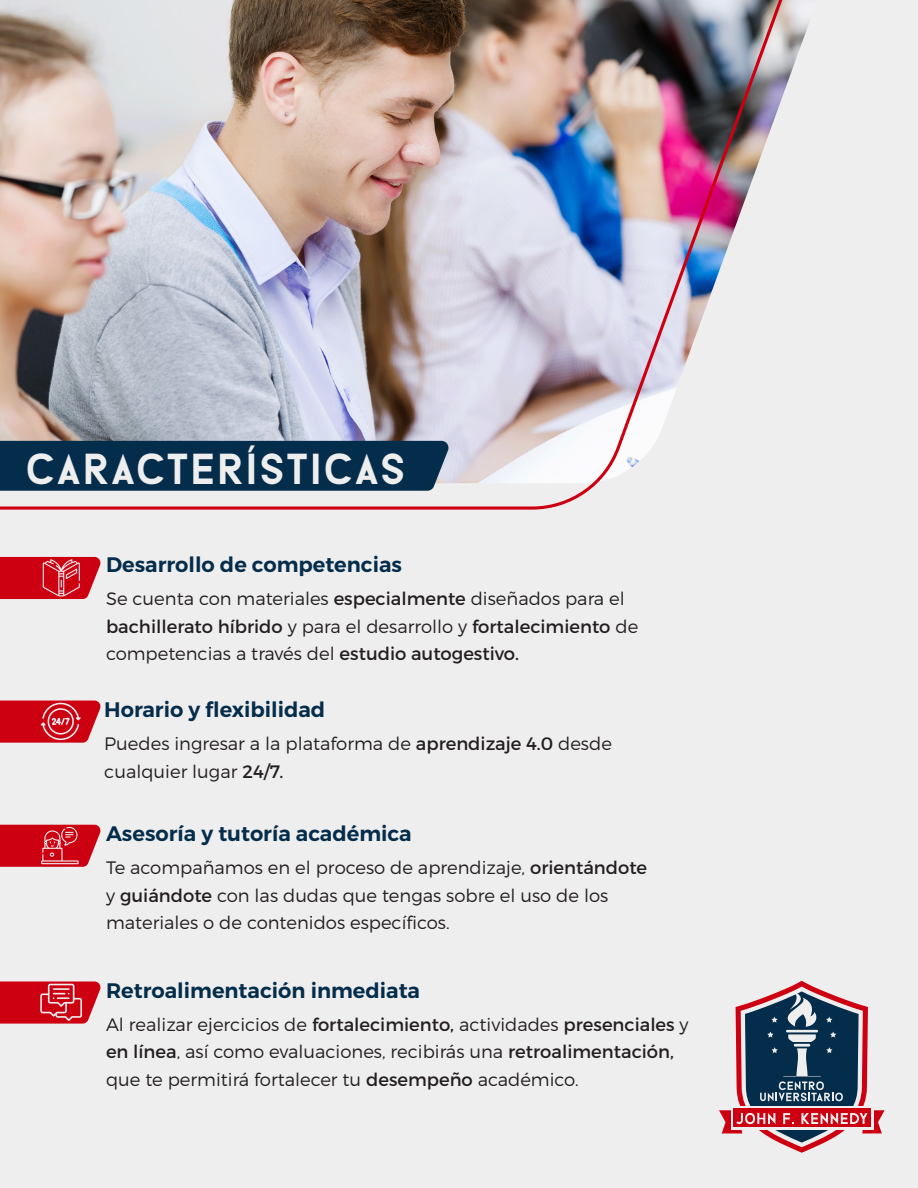
<style>
.page{position:relative;width:918px;height:1188px;background:#efeeee}
.page>*{position:absolute;margin:0;border:0;box-sizing:border-box;transform-origin:0 0}
.t1{font:46.5px "Neura";letter-spacing:.08em;color:#efeeee}
.t2{font:600 21px "Montserrat";color:#042d4c}
.t3{font:300 18px/27.6px "Montserrat";color:#231f20}
.s1{font-weight:400}
</style>
<div class="page">
<svg style="left:719px;top:981px;width:166px;height:172px"></svg>
<img style="left:0;top:0;width:790px;height:510px">
<div style="left:0;top:441px;width:450px;height:50px;background:#042d4c"></div>
<svg style="left:0;top:557px;width:101px;height:42px;background:#d12130"></svg>
<svg style="left:0;top:701px;width:101px;height:42px;background:#d22534"></svg>
<svg style="left:0;top:825px;width:101px;height:42px;background:#d12131"></svg>
<svg style="left:0;top:981px;width:101px;height:43px;background:#d22938"></svg>
<h1 class="t1" style="left:27px;top:446px;width:379px">CARACTERÍSTICAS</h1>
<p class="t2" style="left:106px;top:552px;width:298px">Desarrollo de competencias</p>
<p class="t3" style="left:106px;top:585px;width:534px">Se cuenta con materiales <span class="s1">especialmente</span> diseñados para el <span class="s1">bachillerato híbrido</span> y para el desarrollo y <span class="s1">fortalecimiento</span> de competencias a través del <span class="s1">estudio autogestivo.</span></p>
<p class="t2" style="left:104px;top:697px;width:223px">Horario y flexibilidad</p>
<p class="t3" style="left:104px;top:730px;width:509px">Puedes ingresar a la plataforma de <span class="s1">aprendizaje 4.0</span> desde cualquier lugar <span class="s1">24/7.</span></p>
<p class="t2" style="left:106px;top:821px;width:307px">Asesoría y tutoría académica</p>
<p class="t3" style="left:106px;top:854px;width:543px">Te acompañamos en el proceso de aprendizaje, <span class="s1">orientándote </span>y <span class="s1">guiándote</span> con las dudas que tengas sobre el uso de los materiales o de contenidos específicos.</p>
<p class="t2" style="left:106px;top:977px;width:316px">Retroalimentación inmediata</p>
<p class="t3" style="left:106px;top:1010px;width:584px">Al realizar ejercicios de <span class="s1">fortalecimiento,</span> actividades <span class="s1">presenciales</span> y <span class="s1">en línea</span>, así como evaluaciones, recibirás una <span class="s1">retroalimentación, </span>que te permitirá fortalecer tu <span class="s1">desempeño</span> académico.</p>
</div>
